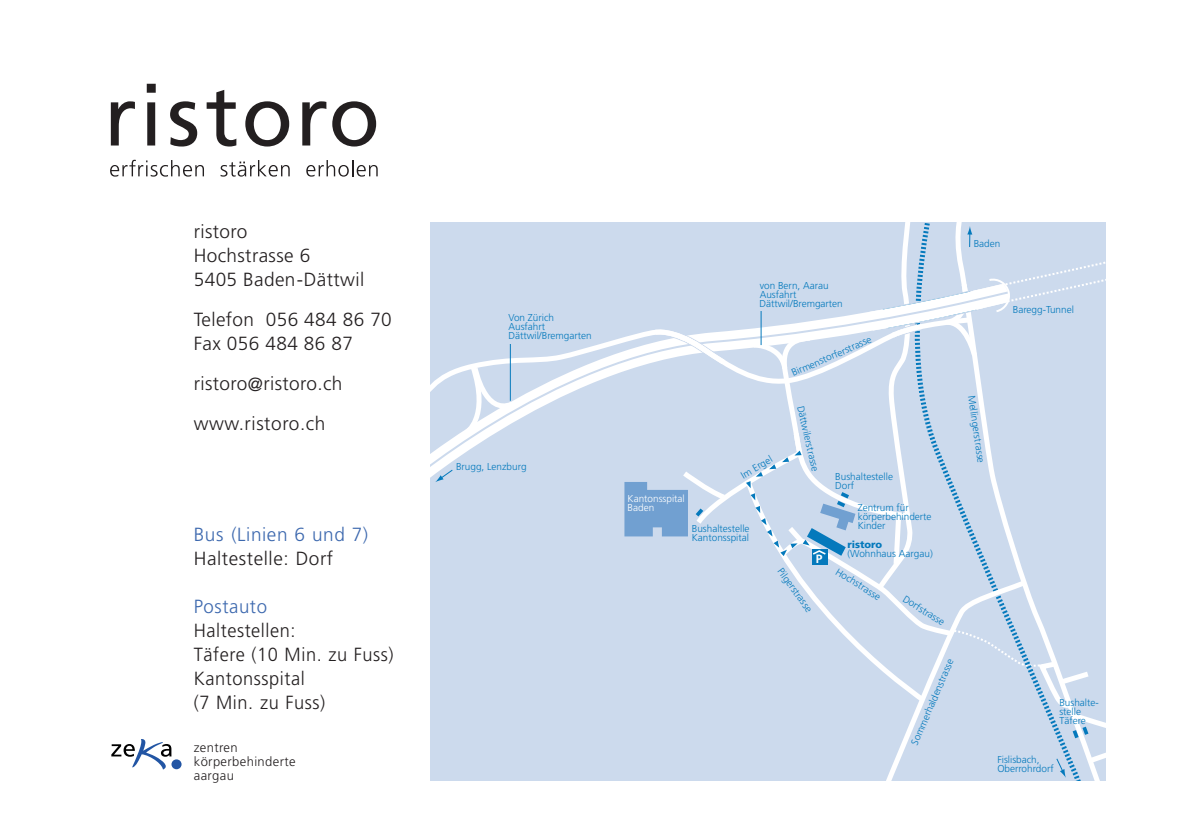
<style>
.page{position:relative;width:1191px;height:840px;background:#fff}
.page>*{position:absolute;margin:0;border:0;box-sizing:border-box;transform-origin:0 0}
.t1{font:300 19px "Frutiger";letter-spacing:.02em;color:#231f20}
.t2{font:300 19px "Frutiger";letter-spacing:.02em;color:#231f20;scale:.96 1}
.t3{font:300 19px "Frutiger";letter-spacing:.03em;color:#3c68ae}
.t4{font:300 13px "Frutiger";letter-spacing:.03em;color:#231f20}
.t5{font:700 12px "Frutiger";color:#fff}
.t6{font:300 10px/9px "Frutiger";color:#0479bc}
.t7{font:300 10px/9px "Frutiger";color:#fff}
.s1{font-weight:900}
</style>
<div class="page">
<svg style="left:111px;top:101px;width:24px;height:44px"></svg>
<svg style="left:147px;top:84px;width:9px;height:61px"></svg>
<svg style="left:170px;top:101px;width:27px;height:45px"></svg>
<svg style="left:207px;top:90px;width:29px;height:56px"></svg>
<svg style="left:245px;top:101px;width:44px;height:45px"></svg>
<svg style="left:302px;top:101px;width:24px;height:44px"></svg>
<svg style="left:332px;top:101px;width:44px;height:45px"></svg>
<svg style="left:110px;top:160px;width:94px;height:16px"></svg>
<svg style="left:220px;top:160px;width:70px;height:16px"></svg>
<svg style="left:306px;top:160px;width:72px;height:16px"></svg>
<div style="left:430px;top:222px;width:676px;height:558px;background:#ccdaed"></div>
<svg style="left:430px;top:430px;width:70px;height:48px"></svg>
<svg style="left:430px;top:337px;width:194px;height:93px"></svg>
<svg style="left:435px;top:468px;width:19px;height:14px"></svg>
<hr style="left:510px;top:344px;width:1px;height:56px;background:#0479bc">
<svg style="left:624px;top:222px;width:482px;height:558px"></svg>
<div style="left:171px;top:759px;width:10px;height:9px;background:#2255a4;border-radius:50%"></div>
<svg style="left:111px;top:739px;width:60px;height:30px"></svg>
<p class="t1" style="left:194px;top:221px;width:55px">ristoro</p>
<p class="t1" style="left:194px;top:245px;width:118px">Hochstrasse 6</p>
<p class="t1" style="left:194px;top:268px;width:172px">5405 Baden-Dättwil</p>
<p class="t1" style="left:194px;top:308px;width:200px">Telefon 056 484 86 70</p>
<p class="t1" style="left:194px;top:332px;width:161px">Fax 056 484 86 87</p>
<p class="t1" style="left:194px;top:372px;width:150px">ristoro@ristoro.ch</p>
<p class="t1" style="left:194px;top:412px;width:133px">www.ristoro.ch</p>
<p class="t3" style="left:194px;top:524px;width:176px">Bus (Linien 6 und 7)</p>
<p class="t1" style="left:194px;top:547px;width:141px">Haltestelle: Dorf</p>
<p class="t3" style="left:194px;top:595px;width:75px">Postauto</p>
<p class="t2" style="left:194px;top:619px;width:108px">Haltestellen:</p>
<p class="t2" style="left:194px;top:643px;width:210px">Täfere (10 Min. zu Fuss)</p>
<p class="t2" style="left:194px;top:667px;width:117px">Kantonsspital</p>
<p class="t2" style="left:194px;top:691px;width:138px">(7 Min. zu Fuss)</p>
<p class="t4" style="left:194px;top:739px;width:45px">zentren</p>
<p class="t4" style="left:194px;top:753px;width:103px">körperbehinderte</p>
<p class="t4" style="left:194px;top:767px;width:42px">aargau</p>
<p class="t6" style="left:508px;top:312px;width:85px">Von Zürich<br>Ausfahrt<br>Dättwil/Bremgarten</p>
<p class="t6" style="left:456px;top:461px;width:72px">Brugg, Lenzburg</p>
<p class="t6" style="left:759px;top:280px;width:85px">von Bern, Aarau<br>Ausfahrt<br>Dättwil/Bremgarten</p>
<p class="t6" style="left:790px;top:369px;width:88px;rotate:-24deg">Birm enstorferstrasse</p>
<p class="t7" style="left:627px;top:493px;width:59px">Kantonsspital<br>Baden</p>
<p class="t6" style="left:739px;top:471px;width:36px;rotate:-31deg">Im Ergel</p>
<p class="t6" style="left:692px;top:524px;width:59px">Bushaltestelle<br>Kantonsspital</p>
<p class="t6" style="left:805px;top:404px;width:69px;rotate:77deg">Dättw ilerstrasse</p>
<p class="t5" style="left:816px;top:551px;width:8px">P</p>
<p class="t6" style="left:835px;top:472px;width:59px">Bushaltestelle<br>Dorf</p>
<p class="t6" style="left:857px;top:503px;width:75px">Zentrum für körperbehinderte<br>Kinder</p>
<p class="t6" style="left:847px;top:539px;width:87px"><span class="s1">ristoro </span>(Wohnhaus Aargau)</p>
<p class="t6" style="left:783px;top:566px;width:53px;rotate:54deg">Pilgerstrasse</p>
<p class="t6" style="left:839px;top:566px;width:52px;rotate:32deg">H ochstrasse</p>
<p class="t6" style="left:906px;top:593px;width:49px;rotate:32deg">Dorfstrasse</p>
<p class="t6" style="left:910px;top:742px;width:94px;rotate:-67deg">Som m erhaldenstrasse</p>
<p class="t6" style="left:973px;top:239px;width:28px">Baden</p>
<p class="t6" style="left:1012px;top:305px;width:63px">Baregg-Tunnel</p>
<p class="t6" style="left:976px;top:394px;width:70px;rotate:82deg">M ellingerstrasse</p>
<p class="t6" style="left:1059px;top:697px;width:41px">Bushalte&shy;stelle<br>Täfere</p>
<p class="t6" style="left:997px;top:754px;width:58px">Fislisbach,<br>Oberrohrdorf</p>
</div>
